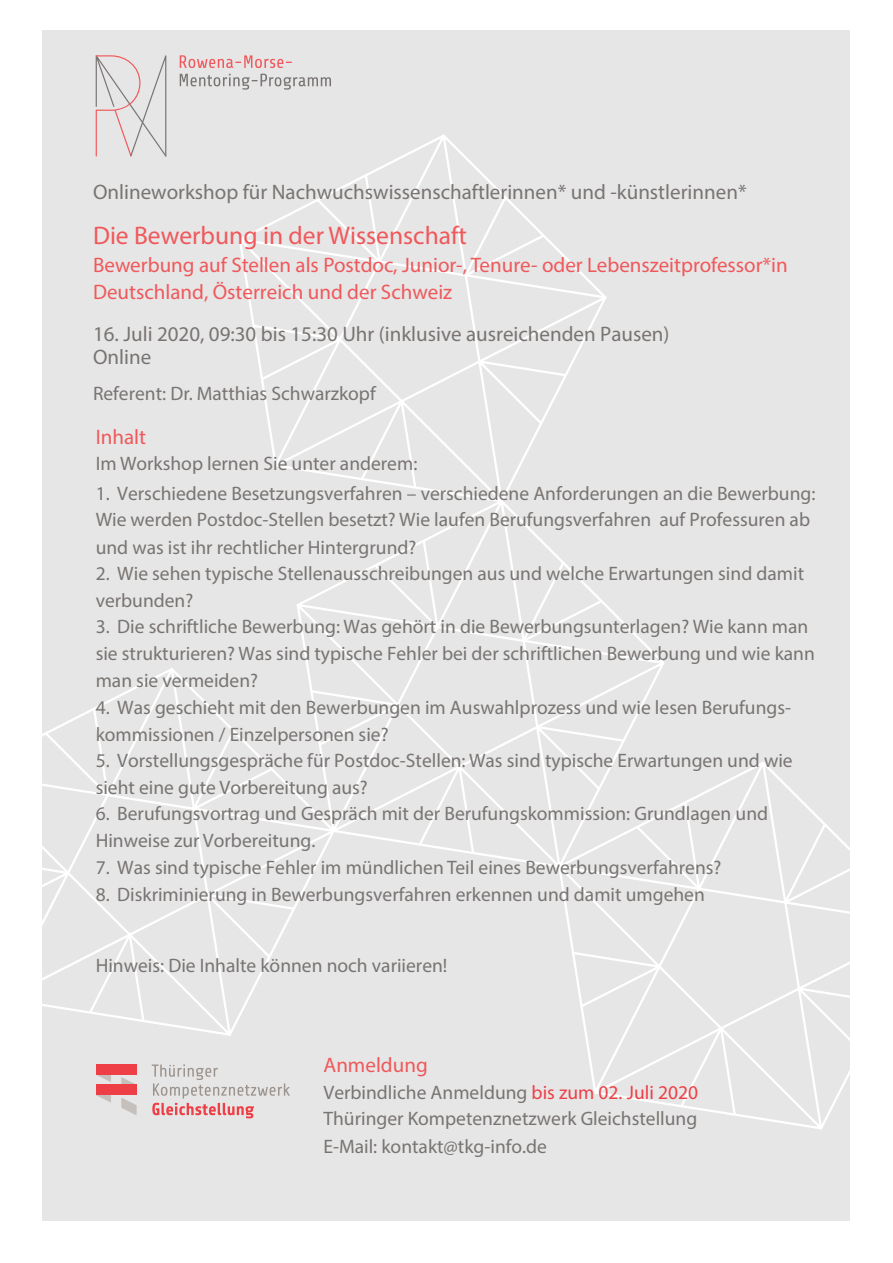
<style>
.page{position:relative;width:893px;height:1263px;background:#fff}
.page>*{position:absolute;margin:0;border:0;box-sizing:border-box;transform-origin:0 0}
.t1{font:25.5px "Myriad Pro";color:#f0585b}
.t2{font:21px/23.5px "Myriad Pro";color:#787472}
.t3{font:21px/27px "Myriad Pro";color:#f0585b}
.t4{font:19.5px/27px "Myriad Pro";color:#787472}
.s1{color:#ee3f46}
</style>
<div class="page">
<div style="left:43px;top:30px;width:807px;height:1190px;background:#e6e6e6"></div>
<svg style="left:297px;top:508px;width:367px;height:359px"></svg>
<svg style="left:310px;top:539px;width:315px;height:316px"></svg>
<svg style="left:42px;top:666px;width:299px;height:375px"></svg>
<svg style="left:42px;top:707px;width:254px;height:316px"></svg>
<svg style="left:553px;top:760px;width:275px;height:370px"></svg>
<svg style="left:571px;top:801px;width:279px;height:315px"></svg>
<svg style="left:239px;top:134px;width:368px;height:374px"></svg>
<svg style="left:252px;top:174px;width:316px;height:315px"></svg>
<svg style="left:152px;top:1064px;width:138px;height:54px"></svg>
<svg style="left:96px;top:1074px;width:15px;height:8px"></svg>
<svg style="left:121px;top:1077px;width:16px;height:8px"></svg>
<svg style="left:96px;top:1095px;width:15px;height:8px"></svg>
<svg style="left:121px;top:1098px;width:16px;height:17px"></svg>
<div style="left:96px;top:1064px;width:41px;height:10px;background:#ee3f46"></div>
<div style="left:96px;top:1085px;width:41px;height:10px;background:#ee3f46"></div>
<svg style="left:180px;top:55px;width:112px;height:13px"></svg>
<svg style="left:180px;top:74px;width:151px;height:16px"></svg>
<svg style="left:96px;top:55px;width:70px;height:101px"></svg>
<p class="t2" style="left:93px;top:179px;width:655px">Onlineworkshop für Nachwuchswissenschaftlerinnen* und -künstlerinnen*</p>
<h1 class="t1" style="left:93px;top:219px;width:375px">Die Bewerbung in der Wissenschaft</h1>
<p class="t3" style="left:93px;top:252px;width:696px">Bewerbung auf Stellen als Postdoc, Junior-, Tenure- oder Lebenszeitprofessor*in<br>Deutschland, Österreich und der Schweiz</p>
<p class="t2" style="left:93px;top:321px;width:578px">16. Juli 2020, 09:30 bis 15:30 Uhr (inklusive ausreichenden Pausen)<br>Online</p>
<p class="t4" style="left:93px;top:380px;width:284px">Referent: Dr. Matthias Schwarzkopf</p>
<p class="t3" style="left:96px;top:423px;width:52px">Inhalt</p>
<p class="t4" style="left:96px;top:450px;width:323px">Im Workshop lernen Sie unter anderem:</p>
<p class="t4" style="left:96px;top:479px;width:721px">1. Verschiedene Besetzungsverfahren – verschiedene Anforderungen an die Bewerbung:<br>Wie werden Postdoc-Stellen besetzt? Wie laufen Berufungsverfahren auf Professuren ab und was ist ihr rechtlicher Hintergrund?</p>
<p class="t4" style="left:96px;top:559px;width:710px">2. Wie sehen typische Stellenausschreibungen aus und welche Erwartungen sind damit verbunden?</p>
<p class="t4" style="left:96px;top:613px;width:721px">3. Die schriftliche Bewerbung: Was gehört in die Bewerbungsunterlagen? Wie kann man sie strukturieren? Was sind typische Fehler bei der schriftlichen Bewerbung und wie kann man sie vermeiden?</p>
<p class="t4" style="left:96px;top:694px;width:697px">4. Was geschieht mit den Bewerbungen im Auswahlprozess und wie lesen Berufungs&shy;kommissionen / Einzelpersonen sie?</p>
<p class="t4" style="left:96px;top:747px;width:698px">5. Vorstellungsgespräche für Postdoc-Stellen: Was sind typische Erwartungen und wie sieht eine gute Vorbereitung aus?</p>
<p class="t4" style="left:96px;top:800px;width:674px">6. Berufungsvortrag und Gespräch mit der Berufungskommission: Grundlagen und<br>Hinweise zur Vorbereitung.</p>
<p class="t4" style="left:96px;top:854px;width:627px">7. Was sind typische Fehler im mündlichen Teil eines Bewerbungsverfahrens?</p>
<p class="t4" style="left:96px;top:881px;width:611px">8. Diskriminierung in Bewerbungsverfahren erkennen und damit umgehen</p>
<p class="t4" style="left:96px;top:951px;width:353px">Hinweis: Die Inhalte können noch variieren!</p>
<p class="t3" style="left:323px;top:1051px;width:106px">Anmeldung</p>
<p class="t4" style="left:323px;top:1078px;width:376px;text-align:justify">Verbindliche Anmeldung <span class="s1">bis zum 02. Juli 2020<br></span>Thüringer Kompetenznetzwerk Gleichstellung E-Mail: kontakt@tkg-info.de</p>
</div>
